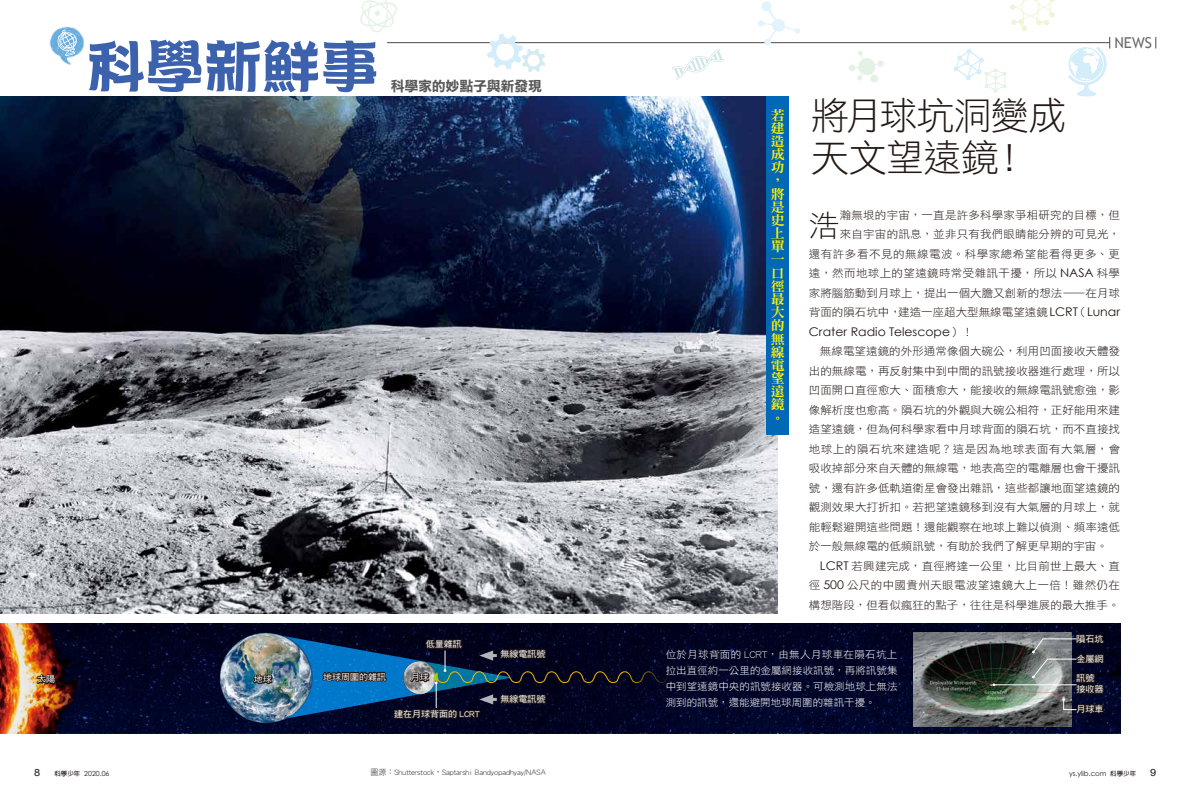
<style>
.page{position:relative;width:1191px;height:794px;background:#fff}
.page>*{position:absolute;margin:0;border:0;box-sizing:border-box;transform-origin:0 0}
.t1{font:56.6px "DFPOP2 Std W9";letter-spacing:-.01em;color:#3d62ad;scale:1.04 1}
.t2{font:38px/42px "DF Li Hei Std W3";letter-spacing:-.015em;color:#221815}
.t3{font:29.8px "DF Hei Std W3";color:#221815;scale:1.04 1}
.t4{font:15px "Trebuchet MS";color:#6d6c6c}
.t5{font:14px "DF Li Hei Std W7";letter-spacing:-.02em;color:#595757}
.t6{font:13.4px/13.2px "DF Ming Std W9";color:#fff100;scale:1.04 1}
.t7{font:11.9px "Century Gothic";color:#221815;scale:1.04 1}
.t8{font:11px/19.5px "DF Hei Std W3";color:#221815;text-align:justify;scale:1.04 1}
.t9{font:10.1px/16px "DF Hei Std W3";letter-spacing:.005em;color:#fff;text-align:justify;scale:1.04 1}
.t10{font:9.9px "Arial";color:#221815;scale:1.11 1}
.t11{font:8.6px/11px "DF Hei Std W5";color:#fff;scale:1.04 1}
.t12{font:8px "DF Hei Std W3";color:#2f2725}
.t13{font:7px "Century Gothic";color:#221815}
.s1{font-family:"Century Gothic";font-size:11.9px}
.s2{font-family:"DF Hei Std W3";font-size:11px}
.s3{font-family:"AR Pop 2 B5";font-weight:700;font-size:6.5px}
</style>
<div class="page">
<img style="left:86px;top:623px;width:1034px;height:110px">
<img style="left:0;top:96px;width:777px;height:518px">
<div style="left:766px;top:96px;width:23px;height:338px;background:#0068b7"></div>
<img style="left:0;top:623px;width:86px;height:110px">
<img style="left:212px;top:630px;width:39px;height:96px">
<img style="left:913px;top:632px;width:158px;height:94px">
<svg style="left:36px;top:666px;width:21px;height:21px"></svg>
<hr style="left:994px;top:684px;width:82px;height:1px;background:#fff">
<svg style="left:1032px;top:629px;width:80px;height:88px;background:#494a55"></svg>
<svg style="left:251px;top:611px;width:453px;height:115px;background:#283954"></svg>
<hr style="left:387px;top:42px;width:722px;height:1px;background:#4c4948">
<svg style="left:1067px;top:37px;width:43px;height:59px"></svg>
<img style="left:49px;top:26px;width:36px;height:39px">
<svg style="left:57px;top:30px;width:20px;height:26px"></svg>
<svg style="left:1010px;top:0;width:44px;height:31px"></svg>
<svg style="left:487px;top:33px;width:58px;height:39px"></svg>
<svg style="left:672px;top:49px;width:52px;height:31px"></svg>
<svg style="left:360px;top:0;width:37px;height:32px"></svg>
<svg style="left:954px;top:48px;width:52px;height:45px"></svg>
<svg style="left:849px;top:51px;width:35px;height:32px"></svg>
<svg style="left:757px;top:1px;width:43px;height:45px"></svg>
<h1 class="t1" style="left:86px;top:36px;width:283px">科學新鮮事</h1>
<p class="t5" style="left:391px;top:78px;width:153px">科學家的妙點子與新發現</p>
<p class="t11" style="left:426px;top:638px;width:36px">低量雜訊</p>
<p class="t11" style="left:37px;top:673px;width:19px">太陽</p>
<p class="t11" style="left:254px;top:673px;width:19px">地球</p>
<p class="t11" style="left:323px;top:671px;width:62px">地球周圍的雜訊</p>
<p class="t11" style="left:411px;top:671px;width:19px">月球</p>
<p class="t11" style="left:394px;top:708px;width:84px">建在月球背面的 LCRT</p>
<p class="t11" style="left:500px;top:648px;width:45px">無線電訊號</p>
<p class="t11" style="left:500px;top:693px;width:45px">無線電訊號</p>
<p class="t6" style="left:770px;top:108px;width:14px">若建造成功，將是史上單一口徑最大的無線電望遠鏡。</p>
<h2 class="t2" style="left:811px;top:94px;width:257px">將月球坑洞變成天文望遠鏡！</h2>
<h3 class="t4" style="left:1114px;top:34px;width:39px">NEWS</h3>
<p class="t8" style="left:809px;top:205px;width:301px;text-align:right">瀚無垠的宇宙，一直是許多科學家爭相研究的目標，但<br>來自宇宙的訊息，並非只有我們眼睛能分辨的可見光，<br>還有許多看不見的無線電波。科學家總希望能看得更多、更遠，然而地球上的望遠鏡時常受雜訊干擾，所以 <span class="s1">NASA</span> 科學家將腦筋動到月球上，提出一個大膽又創新的想法—在月球背面的隕石坑中，建造一座超大型無線電望遠鏡<span class="s1">LCRT</span>（<span class="s1">Lunar</span></p>
<p class="t7" style="left:809px;top:324px;width:159px">Crater Radio Telescope<span class="s2">）！</span></p>
<p class="t8" style="left:809px;top:341px;width:301px;text-indent:11px">無線電望遠鏡的外形通常像個大碗公，利用凹面接收天體發出的無線電，再反射集中到中間的訊號接收器進行處理，所以凹面開口直徑愈大、面積愈大，能接收的無線電訊號愈強，影像解析度也愈高。隕石坑的外觀與大碗公相符，正好能用來建造望遠鏡，但為何科學家看中月球背面的隕石坑，而不直接找地球上的隕石坑來建造呢？這是因為地球表面有大氣層，會吸收掉部分來自天體的無線電，地表高空的電離層也會干擾訊號，還有許多低軌道衛星會發出雜訊，這些都讓地面望遠鏡的觀測效果大打折扣。若把望遠鏡移到沒有大氣層的月球上，就能輕鬆避開這些問題！還能觀察在地球上難以偵測、頻率遠低於一般無線電的低頻訊號，有助於我們了解更早期的宇宙。</p>
<p class="t8" style="left:809px;top:556px;width:301px;text-indent:11px"><span class="s1">LCRT</span> 若興建完成，直徑將達一公里，比目前世上最大、直徑 <span class="s1">500</span> 公尺的中國貴州天眼電波望遠鏡大上一倍！雖然仍在構想階段，但看似瘋狂的點子，往往是科學進展的最大推手。</p>
<h3 class="t3" style="left:809px;top:209px;width:31px">浩</h3>
<p class="t9" style="left:665px;top:646px;width:224px">位於月球背面的 LCRT，由無人月球車在隕石坑上拉出直徑約一公里的金屬網接收訊號，再將訊號集中到望遠鏡中央的訊號接收器。可檢測地球上無法測到的訊號，還能避開地球周圍的雜訊干擾。</p>
<p class="t11" style="left:1076px;top:633px;width:27px">隕石坑</p>
<p class="t11" style="left:1076px;top:653px;width:27px">金屬網</p>
<p class="t11" style="left:1076px;top:672px;width:27px">訊號接收器</p>
<p class="t11" style="left:1076px;top:703px;width:27px">月球車</p>
<p class="t12" style="left:370px;top:768px;width:177px">圖源：Shutterstock，Saptarshi Bandyopadhyay/NASA</p>
<p class="t10" style="left:34px;top:766px;width:7px">8</p>
<p class="t13" style="left:54px;top:768px;width:57px"><span class="s3">科學少年</span> 2020.06</p>
<p class="t13" style="left:1069px;top:768px;width:69px">ys.ylib.com <span class="s3">科學少年</span></p>
<p class="t10" style="left:1150px;top:766px;width:7px">9</p>
</div>
